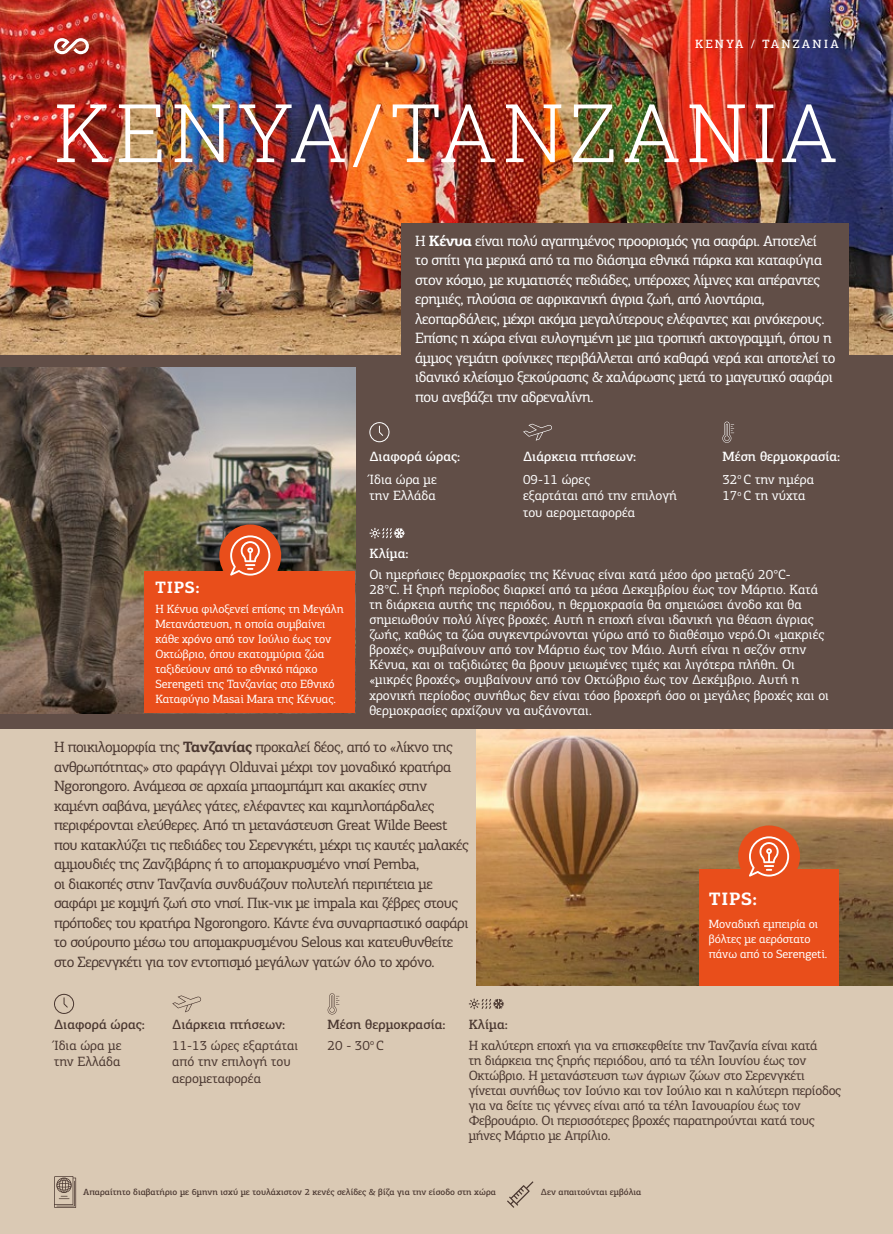
<style>
.page{position:relative;width:893px;height:1234px;background:#fff}
.page>*{position:absolute;margin:0;border:0;box-sizing:border-box;transform-origin:0 0}
.t1{font:300 81px "Roboto Slab";letter-spacing:.06em;color:#fff}
.t2{font:700 18px "PF Centro Slab Pro";color:#fff}
.t3{font:700 16.5px "PF Centro Slab Pro";color:#fff}
.t4{font:15px/19.5px "PF Centro Slab Pro";letter-spacing:-.03em;color:#4a3730}
.t5{font:15px/19.5px "PF Centro Slab Pro";letter-spacing:-.03em;color:#fff}
.t6{font:13.5px/15px "PF Centro Slab Pro";color:#fff}
.t7{font:13.5px/15px "PF Centro Slab Pro";letter-spacing:-.02em;color:#4a3730}
.t8{font:13.5px/16.5px "PF Centro Slab Pro";color:#4a3730}
.t9{font:500 13.5px/22.6px "PF Centro Slab Pro";color:#fff}
.t10{font:500 13.5px/20.5px "PF Centro Slab Pro";color:#4a3730}
.t11{font:12px/15px "PF Centro Slab Pro";letter-spacing:-.01em;color:#fff}
.t12{font:500 12px "PF Centro Slab Pro";letter-spacing:.18em;color:#fff}
.t13{font:500 9px "PF Centro Slab Pro";color:#4a3730}
.s1{font-weight:700}
.s2{font-weight:400}
</style>
<div class="page">
<div style="left:0;top:0;width:893px;height:1233px;background:#614e47"></div>
<div style="left:0;top:729px;width:893px;height:504px;background:#dac9b4"></div>
<img style="left:0;top:0;width:893px;height:354px">
<img style="left:0;top:367px;width:355px;height:345px">
<img style="left:476px;top:729px;width:417px;height:256px">
<div style="left:145px;top:571px;width:210px;height:142px;background:#e94e1b"></div>
<div style="left:699px;top:868px;width:140px;height:117px;background:#e94e1b"></div>
<div style="left:738px;top:825px;width:62px;height:62px;background:#e94e1b;border-radius:50%"></div>
<svg style="left:749px;top:836px;width:40px;height:40px"></svg>
<div style="left:219px;top:524px;width:62px;height:62px;background:#e94e1b;border-radius:50%"></div>
<svg style="left:230px;top:535px;width:40px;height:40px"></svg>
<svg style="left:53px;top:38px;width:37px;height:16px"></svg>
<div style="left:401px;top:223px;width:447px;height:251px;background:#614e47"></div>
<svg style="left:369px;top:527px;width:36px;height:11px"></svg>
<svg style="left:369px;top:422px;width:20px;height:20px"></svg>
<svg style="left:523px;top:423px;width:29px;height:17px"></svg>
<svg style="left:722px;top:421px;width:12px;height:21px"></svg>
<svg style="left:54px;top:993px;width:20px;height:20px"></svg>
<svg style="left:172px;top:995px;width:29px;height:17px"></svg>
<svg style="left:469px;top:998px;width:35px;height:11px"></svg>
<svg style="left:328px;top:993px;width:11px;height:21px"></svg>
<svg style="left:54px;top:1176px;width:22px;height:31px"></svg>
<svg style="left:507px;top:1181px;width:26px;height:26px"></svg>
<p class="t12" style="left:695px;top:37px;width:145px">KENYA / TANZANIA</p>
<h1 class="t1" style="left:54px;top:77px;width:786px">ΚΈΝΥΑ/TANZANIA</h1>
<p class="t5" style="left:415px;top:231px;width:422px">Η <span class="s1">Κένυα</span> είναι πολύ αγαπημένος προορισμός για σαφάρι. Αποτελεί<br>το σπίτι για μερικά από τα πιο διάσημα εθνικά πάρκα και καταφύγια στον κόσμο, με κυματιστές πεδιάδες, υπέροχες λίμνες και απέραντες ερημιές, πλούσια σε αφρικανική άγρια ζωή, από λιοντάρια, λεοπαρδάλεις, μέχρι ακόμα μεγαλύτερους ελέφαντες και ρινόκερους.<br>Επίσης η χώρα είναι ευλογημένη με μια τροπική ακτογραμμή, όπου η άμμος γεμάτη φοίνικες περιβάλλεται από καθαρά νερά και αποτελεί το ιδανικό κλείσιμο ξεκούρασης &amp; χαλάρωσης μετά το μαγευτικό σαφάρι που ανεβάζει την αδρεναλίνη.</p>
<p class="t3" style="left:156px;top:576px;width:46px">TIPS:</p>
<p class="t11" style="left:155px;top:600px;width:190px">Η Κένυα φιλοξενεί επίσης τη Μεγάλη<br>Μετανάστευση, η οποία συμβαίνει κάθε χρόνο από τον Ιούλιο έως τον<br>Οκτώβριο, όπου εκατομμύρια ζώα ταξιδεύουν από το εθνικό πάρκο<br>Serengeti της Τανζανίας στο Εθνικό<br>Καταφύγιο Masai Mara της Κένυας.</p>
<p class="t9" style="left:369px;top:445px;width:93px">Διαφορά ώρας:</p>
<p class="t9" style="left:523px;top:445px;width:115px">Διάρκεια πτήσεων:</p>
<p class="t6" style="left:369px;top:471px;width:69px;line-height:16.5px">Ίδια ώρα με την Ελλάδα</p>
<p class="t6" style="left:523px;top:471px;width:156px;line-height:16.5px">09-11 ώρες<br>εξαρτάται από την επιλογή του αερομεταφορέα</p>
<p class="t9" style="left:722px;top:445px;width:119px">Μέση θερμοκρασία:<br><span class="s2">32</span><sup>ο</sup> <span class="s2">C την ημέρα</span></p>
<p class="t6" style="left:722px;top:488px;width:85px">17<sup>ο</sup> C τη νύχτα</p>
<p class="t9" style="left:369px;top:541px;width:41px">Κλίμα:</p>
<p class="t6" style="left:369px;top:567px;width:461px">Οι ημερήσιες θερμοκρασίες της Κένυας είναι κατά μέσο όρο μεταξύ 20°C-<br>28°C. Η ξηρή περίοδος διαρκεί από τα μέσα Δεκεμβρίου έως τον Μάρτιο. Κατά τη διάρκεια αυτής της περιόδου, η θερμοκρασία θα σημειώσει άνοδο και θα σημειωθούν πολύ λίγες βροχές. Αυτή η εποχή είναι ιδανική για θέαση άγριας ζωής, καθώς τα ζώα συγκεντρώνονται γύρω από το διαθέσιμο νερό.Οι «μακριές βροχές» συμβαίνουν από τον Μάρτιο έως τον Μάιο. Αυτή είναι η σεζόν στην Κένυα, και οι ταξιδιώτες θα βρουν μειωμένες τιμές και λιγότερα πλήθη. Οι «μικρές βροχές» συμβαίνουν από τον Οκτώβριο έως τον Δεκέμβριο. Αυτή η χρονική περίοδος συνήθως δεν είναι τόσο βροχερή όσο οι μεγάλες βροχές και οι θερμοκρασίες αρχίζουν να αυξάνονται.</p>
<p class="t4" style="left:54px;top:737px;width:416px">Η ποικιλομορφία της <span class="s1">Τανζανίας</span> προκαλεί δέος, από το «λίκνο της ανθρωπότητας» στο φαράγγι Olduvai μέχρι τον μοναδικό κρατήρα Ngorongoro. Ανάμεσα σε αρχαία μπαομπάμπ και ακακίες στην καμένη σαβάνα, μεγάλες γάτες, ελέφαντες και καμηλοπάρδαλες περιφέρονται ελεύθερες. Από τη μετανάστευση Great Wilde Beest που κατακλύζει τις πεδιάδες του Σερενγκέτι, μέχρι τις καυτές μαλακές αμμουδιές της Ζανζιβάρης ή το απομακρυσμένο νησί Pemba,<br>οι διακοπές στην Τανζανία συνδυάζουν πολυτελή περιπέτεια με σαφάρι με κομψή ζωή στο νησί. Πικ-νικ με impala και ζέβρες στους πρόποδες του κρατήρα Ngorongoro. Κάντε ένα συναρπαστικό σαφάρι το σούρουπο μέσω του απομακρυσμένου Selous και κατευθυνθείτε στο Σερενγκέτι για τον εντοπισμό μεγάλων γατών όλο το χρόνο.</p>
<h2 class="t2" style="left:709px;top:887px;width:50px">TIPS:</h2>
<p class="t11" style="left:709px;top:915px;width:120px">Μοναδική εμπειρία οι βόλτες με αερόστατο πάνω από το Serengeti.</p>
<p class="t10" style="left:54px;top:1013px;width:93px">Διαφορά ώρας:</p>
<p class="t8" style="left:54px;top:1036px;width:69px">Ίδια ώρα με την Ελλάδα</p>
<p class="t10" style="left:172px;top:1013px;width:115px">Διάρκεια πτήσεων:</p>
<p class="t8" style="left:172px;top:1036px;width:128px">11-13 ώρες εξαρτάται από την επιλογή του αερομεταφορέα</p>
<p class="t10" style="left:328px;top:1013px;width:119px">Μέση θερμοκρασία:<br><span class="s2">20 - 30</span><sup>ο</sup> <span class="s2">C</span></p>
<p class="t10" style="left:469px;top:1013px;width:41px">Κλίμα:</p>
<p class="t7" style="left:469px;top:1037px;width:374px">Η καλύτερη εποχή για να επισκεφθείτε την Τανζανία είναι κατά<br>τη διάρκεια της ξηρής περιόδου, από τα τέλη Ιουνίου έως τον Οκτώβριο. Η μετανάστευση των άγριων ζώων στο Σερενγκέτι γίνεται συνήθως τον Ιούνιο και τον Ιούλιο και η καλύτερη περίοδος για να δείτε τις γέννες είναι από τα τέλη Ιανουαρίου έως τον Φεβρουάριο. Οι περισσότερες βροχές παρατηρούνται κατά τους μήνες Μάρτιο με Απρίλιο.</p>
<p class="t13" style="left:83px;top:1185px;width:414px">Απαραίτητο διαβατήριο με 6μηνη ισχύ με τουλάχιστον 2 κενές σελίδες &amp; βίζα για την είσοδο στη χώρα</p>
<p class="t13" style="left:541px;top:1185px;width:102px">Δεν απαιτούνται εμβόλια</p>
</div>
